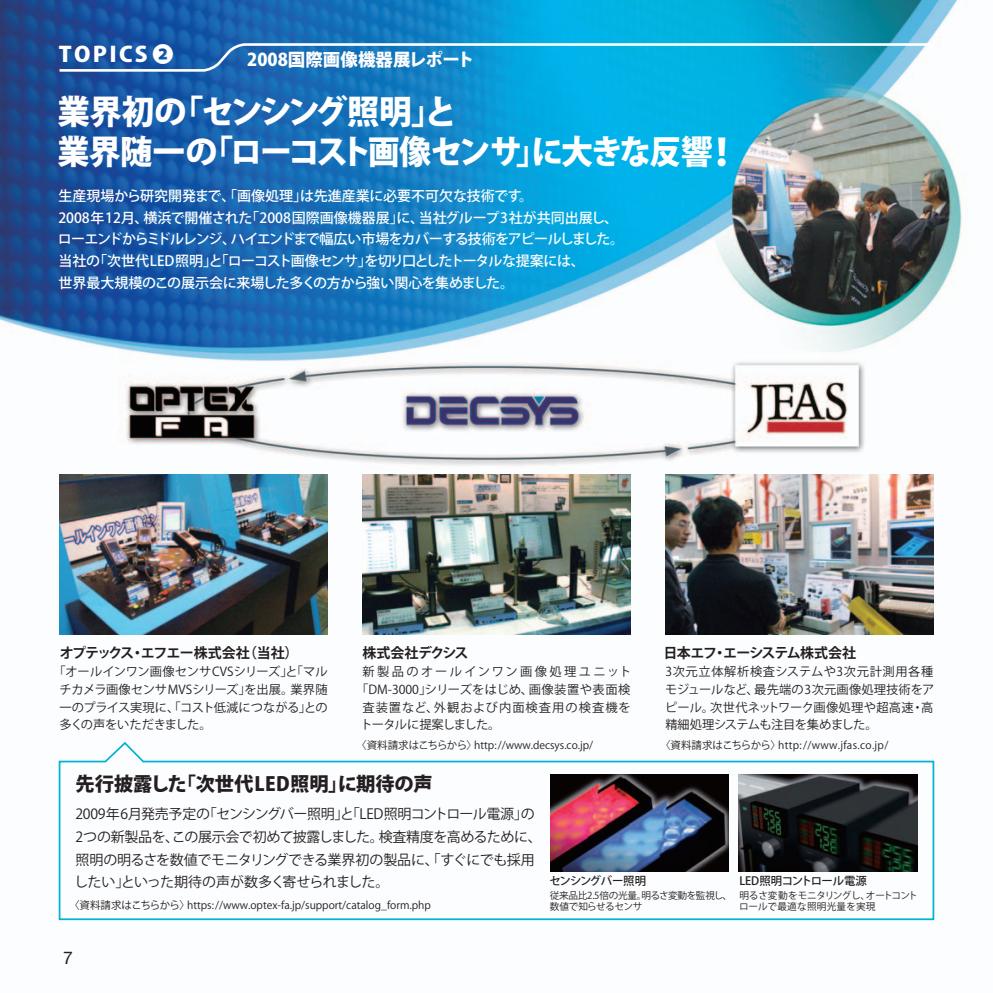
<style>
.page{position:relative;width:993px;height:993px;background:#fff}
.page>*{position:absolute;margin:0;border:0;box-sizing:border-box;transform-origin:0 0}
.t1{font:33.25px/40.2px "Koz Go Pro Heavy 90 pv RKSJ H";letter-spacing:-.055em;color:#fff}
.t2{font:21px "Koz Go Pro Heavy 90 pv RKSJ H";letter-spacing:.1em;color:#fff;scale:1.1 1}
.t3{font:19.25px "Koz Go Pro Heavy 90 pv RKSJ H";color:#231f20}
.t4{font:17.5px "Koz Go Pro Heavy 90 pv RKSJ H";color:#fff}
.t5{font:17.5px "Helvetica Neue LT Std";color:#231f20}
.t6{font:14px/21.9px "Koz Go Pro Medium 90 pv RKSJ H";letter-spacing:-.02em;color:#fff}
.t7{font:14px/22.8px "Koz Go Pro Regular 90 pv RKSJ H";letter-spacing:-.02em;color:#231f20}
.t8{font:14px "Koz Go Pro Bold 90 pv RKSJ H";letter-spacing:-.04em;color:#231f20}
.t9{font:12.25px/17.5px "Koz Go Pro Regular 90 pv RKSJ H";color:#231f20;text-align:justify}
.t10{font:12.25px "Koz Go Pro Regular 90 pv RKSJ H";letter-spacing:.085em;color:#231f20}
.t11{font:12.25px "Koz Go Pro Regular 90 pv RKSJ H";letter-spacing:.185em;color:#231f20}
.t12{font:12.25px "Koz Go Pro Regular 90 pv RKSJ H";letter-spacing:-.06em;color:#231f20}
.t13{font:11.38px "Koz Go Pro Medium 90 pv RKSJ H";letter-spacing:-.03em;color:#231f20}
.t14{font:11.38px "Koz Go Pro Medium 90 pv RKSJ H";letter-spacing:-.07em;color:#231f20}
.t15{font:10.5px "Koz Go Pro Regular 90 pv RKSJ H";color:#231f20}
.t16{font:10.5px "Koz Go Pro Regular 90 pv RKSJ H";letter-spacing:.03em;color:#231f20}
.t17{font:9.62px/11.4px "Koz Go Pro Regular 90 pv RKSJ H";letter-spacing:-.025em;color:#231f20}
.s1{font-size:36.75px}
</style>
<div class="page">
<img style="left:0;top:0;width:962px;height:921px">
<img style="left:59px;top:474px;width:268px;height:160px">
<img style="left:665px;top:474px;width:268px;height:160px">
<img style="left:362px;top:474px;width:268px;height:160px">
<svg style="left:57px;top:42px;width:878px;height:31px;background:#2a96cc"></svg>
<svg style="left:58px;top:740px;width:876px;height:180px"></svg>
<img style="left:550px;top:774px;width:178px;height:97px">
<img style="left:738px;top:774px;width:179px;height:97px">
<h2 class="t2" style="left:59px;top:46px;width:106px">TOPICS❷</h2>
<p class="t4" style="left:247px;top:53px;width:228px">2008国際画像機器展レポート</p>
<h1 class="t1" style="left:58px;top:96px;width:683px">業界初の「センシング照明」と<br>業界随一の「ローコスト画像センサ」に大きな反響<span class="s1">！</span></h1>
<p class="t6" style="left:58px;top:186px;width:567px">生産現場から研究開発まで、「画像処理」は先進産業に必要不可欠な技術です。<br>2008年12月、横浜で開催された「2008国際画像機器展」に、当社グループ3社が共同出展し、ローエンドからミドルレンジ、ハイエンドまで幅広い市場をカバーする技術をアピールしました。当社の「次世代LED照明」と「ローコスト画像センサ」を切り口としたトータルな提案には、<br>世界最大規模のこの展示会に来場した多くの方から強い関心を集めました。</p>
<p class="t8" style="left:60px;top:646px;width:240px">オプテックス・エフエー株式会社（当社）</p>
<p class="t8" style="left:362px;top:646px;width:107px">株式会社デクシス</p>
<p class="t8" style="left:663px;top:646px;width:194px">日本エフ・エーシステム株式会社</p>
<p class="t9" style="left:59px;top:664px;width:269px;text-indent:-6px">「オールインワン画像センサCVSシリーズ」と「マルチカメラ画像センサMVSシリーズ」を出展。業界随一のプライス実現に、「コスト低減につながる」との多くの声をいただきました。</p>
<p class="t11" style="left:362px;top:667px;width:270px">新製品のオールインワン画像処理ユニット</p>
<p class="t9" style="left:665px;top:664px;width:270px">3次元立体解析検査システムや3次元計測用各種モジュールなど、最先端の3次元画像処理技術をアピール。次世代ネットワーク画像処理や超高速・高精細処理システムも注目を集めました。</p>
<p class="t9" style="left:356px;top:682px;width:275px">「DM-3000」シリーズをはじめ、画像装置や表面検</p>
<p class="t10" style="left:362px;top:702px;width:270px">査装置など、外観および内面検査用の検査機を</p>
<p class="t12" style="left:360px;top:719px;width:141px">トータルに提案しました。</p>
<p class="t15" style="left:356px;top:740px;width:238px">〈資料請求はこちらから〉http://www.decsys.co.jp/</p>
<h3 class="t3" style="left:75px;top:776px;width:359px">先行披露した「次世代LED照明」に期待の声</h3>
<p class="t16" style="left:660px;top:740px;width:230px">〈資料請求はこちらから〉http://www.jfas.co.jp/</p>
<p class="t7" style="left:74px;top:804px;width:469px">2009年6月発売予定の「センシングバー照明」と「LED照明コントロール電源」の2つの新製品を、この展示会で初めて披露しました。検査精度を高めるために、照明の明るさを数値でモニタリングできる業界初の製品に、「すぐにでも採用したい」といった期待の声が数多く寄せられました。</p>
<p class="t14" style="left:549px;top:875px;width:98px">センシングバー照明</p>
<p class="t15" style="left:69px;top:900px;width:363px">〈資料請求はこちらから〉https://www.optex-fa.jp/support/catalog_form.php</p>
<p class="t17" style="left:549px;top:890px;width:184px">従来品比2.5倍の光量。明るさ変動を監視し、数値で知らせるセンサ</p>
<p class="t13" style="left:739px;top:875px;width:129px">LED照明コントロール電源</p>
<p class="t17" style="left:739px;top:890px;width:180px">明るさ変動をモニタリングし、オートコントロールで最適な照明光量を実現</p>
<p class="t5" style="left:63px;top:947px;width:11px">7</p>
</div>
